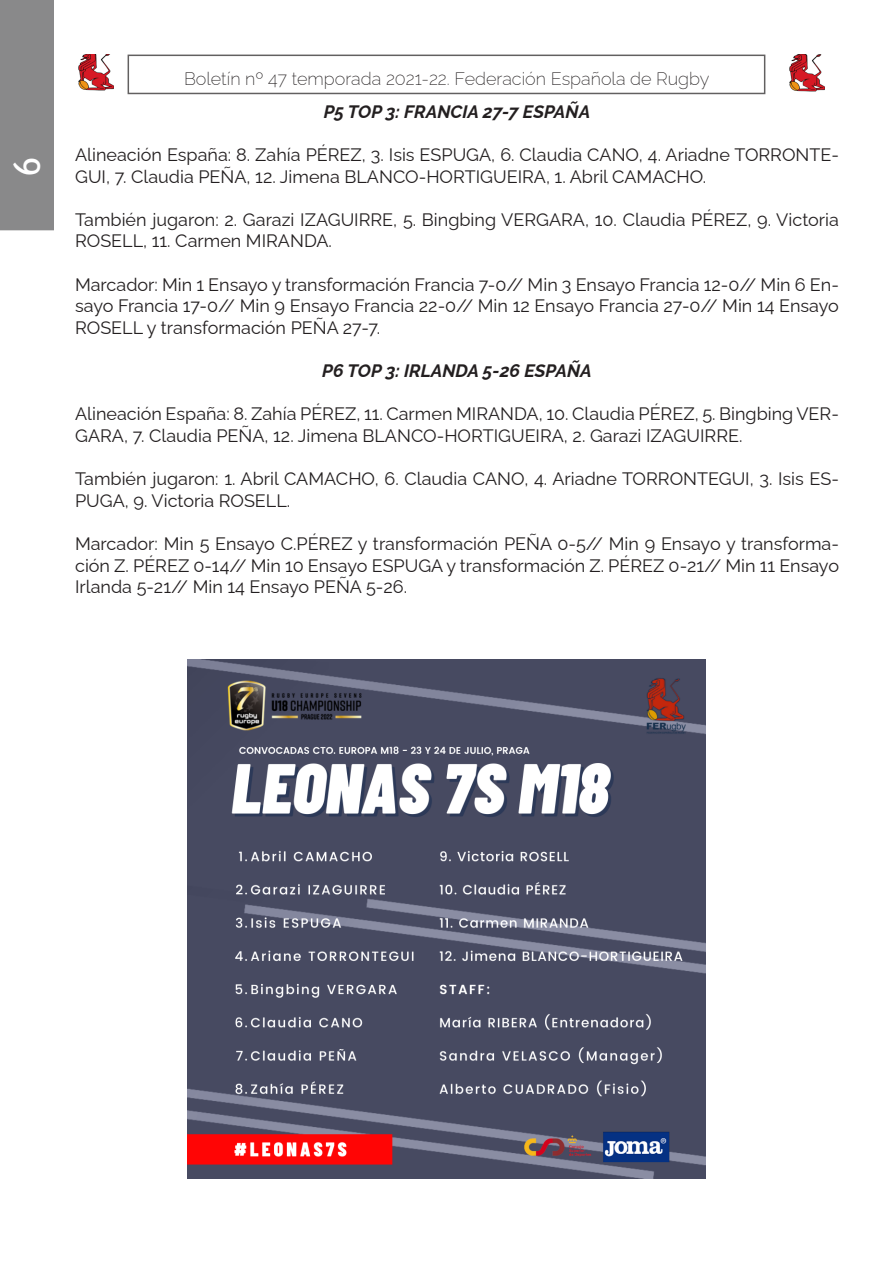
<style>
.page{position:relative;width:893px;height:1263px;background:#fff}
.page>*{position:absolute;margin:0;border:0;box-sizing:border-box;transform-origin:0 0}
.t1{font:36px "Trebuchet MS";color:#fff}
.Estilo_de_párrafo_1{font:18px/21.6px "Raleway";color:#231f20}
.t2{font:200 18px "Raleway";color:#231f20}
.Estilo_de_párrafo_1-2{font:italic 700 18px "Raleway";color:#231f20}
</style>
<div class="page">
<img style="left:789px;top:55px;width:35px;height:36px">
<img style="left:78px;top:54px;width:35px;height:37px">
<div style="left:0;top:0;width:54px;height:230px;background:#89898a"></div>
<img style="left:187px;top:659px;width:519px;height:519px">
<h1 class="t1" style="left:4px;top:176px;width:20px;rotate:-90deg">6</h1>
<p class="t2" style="left:184px;top:64px;width:527px">Boletín nº 47 temporada 2021-22. Federación Española de Rugby</p>
<p class="Estilo_de_párrafo_1-2" style="left:324px;top:97px;width:268px">P5 TOP 3: FRANCIA 27-7 ESPAÑA</p>
<p class="Estilo_de_párrafo_1" style="left:75px;top:142px;width:765px">Alineación España: 8. Zahía PÉREZ, 3. Isis ESPUGA, 6. Claudia CANO, 4. Ariadne TORRONTE-<br>GUI, 7. Claudia PEÑA, 12. Jimena BLANCO-HORTIGUEIRA, 1. Abril CAMACHO.</p>
<p class="Estilo_de_párrafo_1" style="left:75px;top:207px;width:765px">También jugaron: 2. Garazi IZAGUIRRE, 5. Bingbing VERGARA, 10. Claudia PÉREZ, 9. Victoria<br>ROSELL, 11. Carmen MIRANDA.</p>
<p class="Estilo_de_párrafo_1" style="left:75px;top:272px;width:765px;text-align:justify">Marcador: Min 1 Ensayo y transformación Francia 7-0// Min 3 Ensayo Francia 12-0// Min 6 En&shy;sayo Francia 17-0// Min 9 Ensayo Francia 22-0// Min 12 Ensayo Francia 27-0// Min 14 Ensayo ROSELL y transformación PEÑA 27-7.</p>
<p class="Estilo_de_párrafo_1-2" style="left:322px;top:356px;width:271px">P6 TOP 3: IRLANDA 5-26 ESPAÑA</p>
<p class="Estilo_de_párrafo_1" style="left:75px;top:401px;width:765px">Alineación España: 8. Zahía PÉREZ, 11. Carmen MIRANDA, 10. Claudia PÉREZ, 5. Bingbing VER-<br>GARA, 7. Claudia PEÑA, 12. Jimena BLANCO-HORTIGUEIRA, 2. Garazi IZAGUIRRE.</p>
<p class="Estilo_de_párrafo_1" style="left:75px;top:466px;width:765px">También jugaron: 1. Abril CAMACHO, 6. Claudia CANO, 4. Ariadne TORRONTEGUI, 3. Isis ES-<br>PUGA, 9. Victoria ROSELL.</p>
<p class="Estilo_de_párrafo_1" style="left:75px;top:531px;width:765px;text-align:justify">Marcador: Min 5 Ensayo C.PÉREZ y transformación PEÑA 0-5// Min 9 Ensayo y transforma&shy;ción Z. PÉREZ 0-14// Min 10 Ensayo ESPUGA y transformación Z. PÉREZ 0-21// Min 11 Ensayo Irlanda 5-21// Min 14 Ensayo PEÑA 5-26.</p>
</div>
